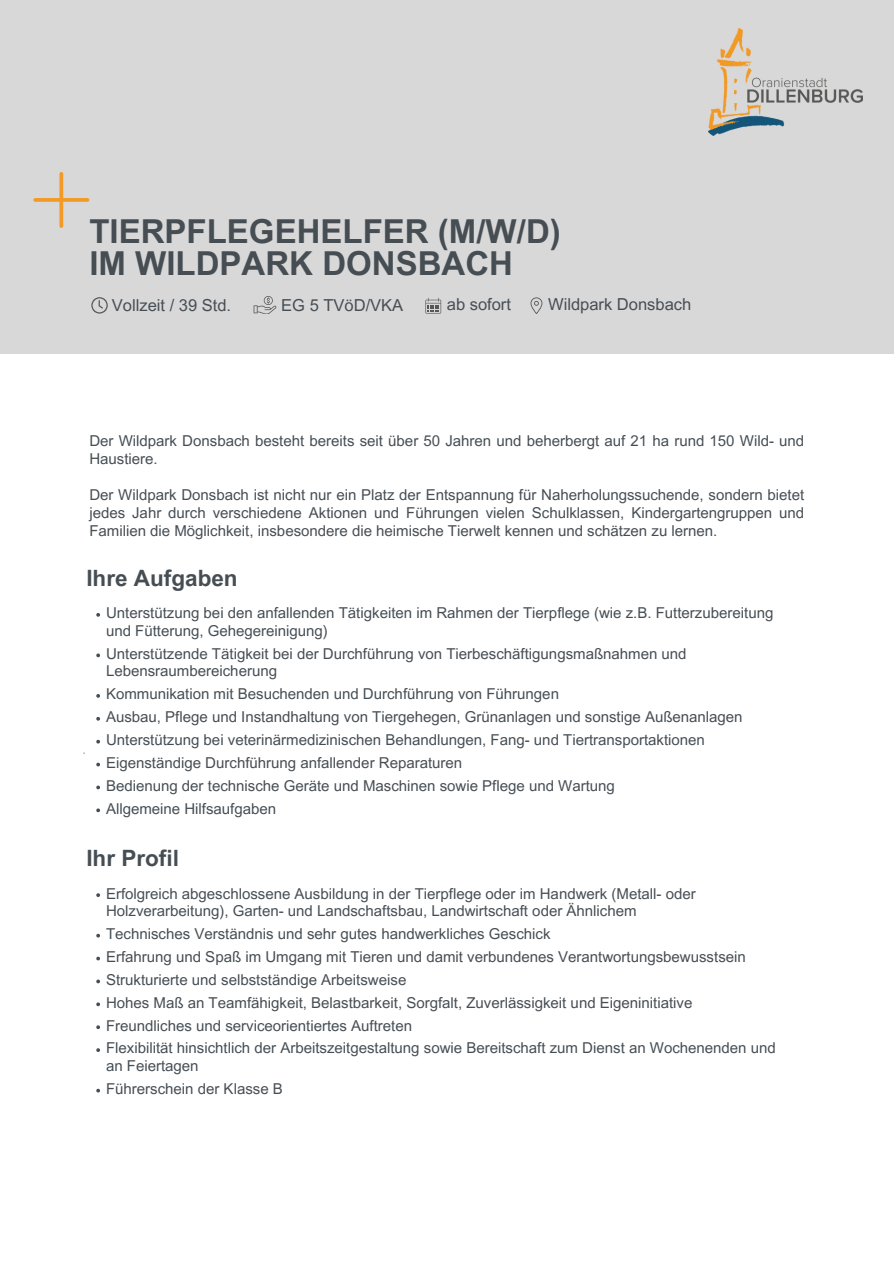
<style>
.page{position:relative;width:894px;height:1264px;background:#fff}
.page>*{position:absolute;margin:0;border:0;box-sizing:border-box;transform-origin:0 0}
.t1{font:700 33px/32.7px "Arial MT Pro";color:#464e54}
.t2{font:700 22.5px "Arial MT Pro";color:#464e54}
.t3{font:16.5px "Arial MT Pro";color:#464e54}
.t4{font:15px/17.7px "Arial MT Pro";color:#464e54}
</style>
<div class="page">
<div style="left:0;top:0;width:893px;height:353px;background:#d8d8d8"></div>
<img style="left:708px;top:29px;width:154px;height:107px">
<svg style="left:33px;top:172px;width:56px;height:56px"></svg>
<svg style="left:91px;top:297px;width:17px;height:16px"></svg>
<svg style="left:530px;top:297px;width:12px;height:17px"></svg>
<svg style="left:425px;top:298px;width:16px;height:15px"></svg>
<svg style="left:253px;top:296px;width:23px;height:18px"></svg>
<svg style="left:96px;top:613px;width:4px;height:3px"></svg>
<svg style="left:96px;top:653px;width:4px;height:4px"></svg>
<svg style="left:96px;top:694px;width:4px;height:3px"></svg>
<svg style="left:96px;top:717px;width:4px;height:3px"></svg>
<svg style="left:96px;top:739px;width:4px;height:4px"></svg>
<svg style="left:96px;top:762px;width:4px;height:4px"></svg>
<svg style="left:96px;top:785px;width:4px;height:4px"></svg>
<svg style="left:96px;top:808px;width:4px;height:4px"></svg>
<svg style="left:96px;top:893px;width:4px;height:4px"></svg>
<svg style="left:96px;top:933px;width:4px;height:4px"></svg>
<svg style="left:96px;top:956px;width:4px;height:4px"></svg>
<svg style="left:96px;top:979px;width:4px;height:4px"></svg>
<svg style="left:96px;top:1002px;width:4px;height:4px"></svg>
<svg style="left:96px;top:1025px;width:4px;height:4px"></svg>
<svg style="left:96px;top:1048px;width:4px;height:3px"></svg>
<svg style="left:96px;top:1088px;width:4px;height:4px"></svg>
<p class="t1" style="left:89px;top:219px;width:473px">TIERPFLEGEHELFER (M/W/D)<br>IM WILDPARK DONSBACH</p>
<h2 class="t3" style="left:281px;top:299px;width:123px">EG 5 TVöD/VKA</h2>
<p class="t3" style="left:112px;top:299px;width:121px">Vollzeit / 39 Std.</p>
<p class="t3" style="left:446px;top:298px;width:66px">ab sofort</p>
<h1 class="t3" style="left:548px;top:298px;width:144px">Wildpark Donsbach</h1>
<p class="t4" style="left:89px;top:433px;width:716px">Der Wildpark Donsbach besteht bereits seit über 50 Jahren und beherbergt auf 21 ha rund 150 Wild- und<br>Haustiere.</p>
<p class="t4" style="left:89px;top:487px;width:716px;text-align:justify">Der Wildpark Donsbach ist nicht nur ein Platz der Entspannung für Naherholungssuchende, sondern bietet jedes Jahr durch verschiedene Aktionen und Führungen vielen Schulklassen, Kindergartengruppen und Familien die Möglichkeit, insbesondere die heimische Tierwelt kennen und schätzen zu lernen.</p>
<p class="t2" style="left:86px;top:569px;width:153px">Ihre Aufgaben</p>
<p class="t4" style="left:106px;top:606px;width:668px">Unterstützung bei den anfallenden Tätigkeiten im Rahmen der Tierpflege (wie z.B. Futterzubereitung und Fütterung, Gehegereinigung)</p>
<p class="t4" style="left:106px;top:646px;width:582px">Unterstützende Tätigkeit bei der Durchführung von Tierbeschäftigungsmaßnahmen und<br>Lebensraumbereicherung</p>
<p class="t4" style="left:106px;top:687px;width:454px">Kommunikation mit Besuchenden und Durchführung von Führungen</p>
<p class="t4" style="left:106px;top:710px;width:638px">Ausbau, Pflege und Instandhaltung von Tiergehegen, Grünanlagen und sonstige Außenanlagen</p>
<p class="t4" style="left:106px;top:732px;width:600px">Unterstützung bei veterinärmedizinischen Behandlungen, Fang- und Tiertransportaktionen</p>
<p class="t4" style="left:106px;top:755px;width:357px">Eigenständige Durchführung anfallender Reparaturen</p>
<p class="t4" style="left:106px;top:778px;width:510px">Bedienung der technische Geräte und Maschinen sowie Pflege und Wartung</p>
<p class="t4" style="left:106px;top:801px;width:172px">Allgemeine Hilfsaufgaben</p>
<p class="t2" style="left:86px;top:849px;width:94px">Ihr Profil</p>
<p class="t4" style="left:106px;top:886px;width:591px">Erfolgreich abgeschlossene Ausbildung in der Tierpflege oder im Handwerk (Metall- oder<br>Holzverarbeitung), Garten- und Landschaftsbau, Landwirtschaft oder Ähnlichem</p>
<p class="t4" style="left:106px;top:926px;width:446px">Technisches Verständnis und sehr gutes handwerkliches Geschick</p>
<p class="t4" style="left:106px;top:949px;width:641px">Erfahrung und Spaß im Umgang mit Tieren und damit verbundenes Verantwortungsbewusstsein</p>
<p class="t4" style="left:106px;top:972px;width:302px">Strukturierte und selbstständige Arbeitsweise</p>
<p class="t4" style="left:106px;top:995px;width:587px">Hohes Maß an Teamfähigkeit, Belastbarkeit, Sorgfalt, Zuverlässigkeit und Eigeninitiative</p>
<p class="t4" style="left:106px;top:1018px;width:307px">Freundliches und serviceorientiertes Auftreten</p>
<h2 class="t4" style="left:106px;top:1041px;width:671px">Flexibilität hinsichtlich der Arbeitszeitgestaltung sowie Bereitschaft zum Dienst an Wochenenden und an Feiertagen</h2>
<p class="t4" style="left:106px;top:1081px;width:178px">Führerschein der Klasse B</p>
</div>
